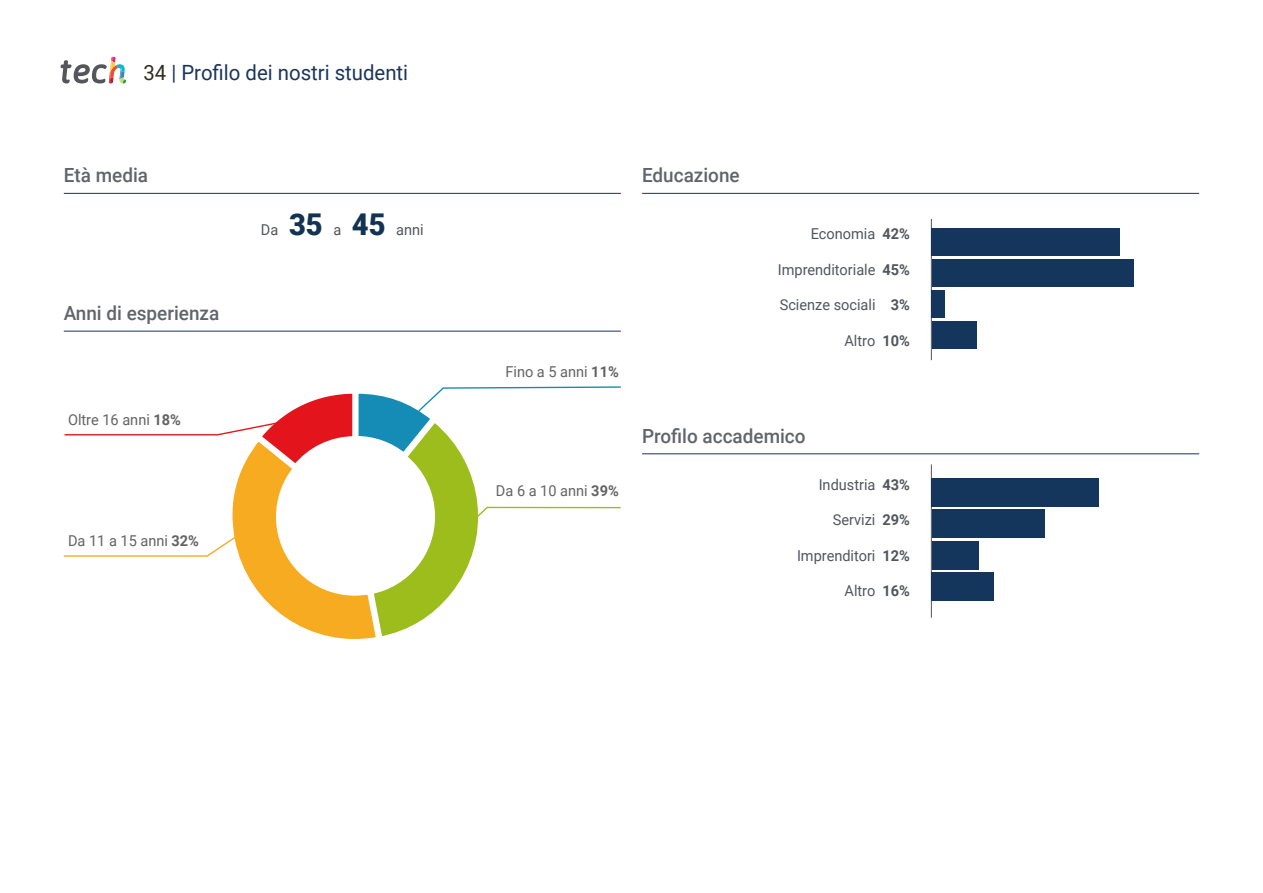
<style>
.page{position:relative;width:1263px;height:893px;background:#fff}
.page>*{position:absolute;margin:0;border:0;box-sizing:border-box;transform-origin:0 0}
.t1{font:21px "Roboto";color:#1a355c}
.t2{font:500 19.5px "Roboto";color:#61646a}
.t3{font:15px "Roboto";color:#52555b}
.t4{font:15px "Roboto";color:#636363}
.s1{color:#312e20}
.s2{font-weight:700}
.s3{font-weight:900;font-size:30px;color:#123352}
</style>
<div class="page">
<svg style="left:61px;top:57px;width:65px;height:27px"></svg>
<hr style="left:64px;top:193px;width:557px;height:1px;background:#17355b">
<hr style="left:64px;top:331px;width:557px;height:1px;background:#17355b">
<hr style="left:642px;top:453px;width:557px;height:1px;background:#17355b">
<hr style="left:931px;top:464px;width:1px;height:154px;background:#52555b">
<hr style="left:931px;top:219px;width:1px;height:141px;background:#52555b">
<hr style="left:642px;top:193px;width:557px;height:1px;background:#17355b">
<div style="left:932px;top:321px;width:44px;height:28px;background:#14365c"></div>
<div style="left:932px;top:290px;width:13px;height:28px;background:#14365c"></div>
<div style="left:932px;top:259px;width:201px;height:28px;background:#14365c"></div>
<div style="left:932px;top:228px;width:188px;height:28px;background:#14365c"></div>
<div style="left:932px;top:573px;width:62px;height:28px;background:#14365c"></div>
<div style="left:932px;top:541px;width:46px;height:28px;background:#14365c"></div>
<div style="left:932px;top:510px;width:113px;height:28px;background:#14365c"></div>
<div style="left:932px;top:478px;width:167px;height:29px;background:#14365c"></div>
<svg style="left:64px;top:386px;width:557px;height:253px"></svg>
<h1 class="t1" style="left:144px;top:57px;width:266px"><span class="s1">34</span> | Profilo dei nostri studenti</h1>
<h2 class="t2" style="left:64px;top:161px;width:86px">Età media</h2>
<h2 class="t2" style="left:64px;top:300px;width:157px">Anni di esperienza</h2>
<p class="t4" style="left:68px;top:409px;width:114px">Oltre 16 anni <span class="s2">18%</span></p>
<p class="t3" style="left:261px;top:219px;width:164px">Da <span class="s3">35</span> a <span class="s3">45</span> anni</p>
<p class="t4" style="left:68px;top:530px;width:132px">Da 11 a 15 anni <span class="s2">32%</span></p>
<p class="t4" style="left:505px;top:361px;width:115px">Fino a 5 anni <span class="s2">11%</span></p>
<p class="t4" style="left:496px;top:480px;width:124px">Da 6 a 10 anni <span class="s2">39%</span></p>
<h2 class="t2" style="left:642px;top:161px;width:99px">Educazione</h2>
<p class="t3" style="left:811px;top:224px;width:101px">Economia <span class="s2">42%</span></p>
<p class="t3" style="left:778px;top:259px;width:134px">Imprenditoriale <span class="s2">45%</span></p>
<p class="t3" style="left:780px;top:295px;width:132px">Scienze sociali <span class="s2">3%</span></p>
<p class="t3" style="left:844px;top:330px;width:67px">Altro <span class="s2">10%</span></p>
<h2 class="t2" style="left:642px;top:422px;width:165px">Profilo accademico</h2>
<p class="t3" style="left:819px;top:474px;width:93px">Industria <span class="s2">43%</span></p>
<p class="t3" style="left:833px;top:509px;width:79px">Servizi <span class="s2">29%</span></p>
<p class="t3" style="left:797px;top:545px;width:115px">Imprenditori <span class="s2">12%</span></p>
<p class="t3" style="left:844px;top:580px;width:67px">Altro <span class="s2">16%</span></p>
</div>
